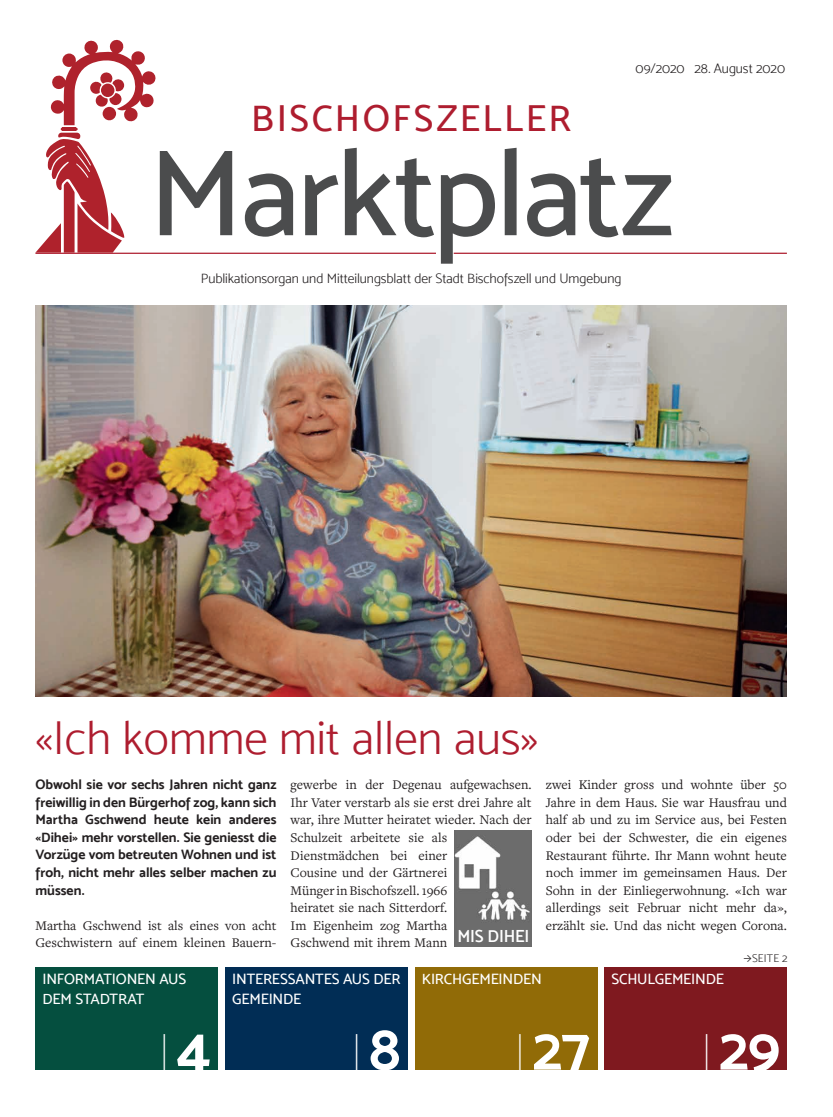
<style>
.page{position:relative;width:833px;height:1117px;background:#fff}
.page>*{position:absolute;margin:0;border:0;box-sizing:border-box;transform-origin:0 0}
.t1{font:123.75px "Mosk Medium 500";color:#4b4c4d}
.t2{font:61.25px "Mosk Bold 700";color:#fff}
.t3{font:52.25px "Mosk Thin 100";color:#fff;scale:.5 1}
.t4{font:47.5px "Mosk Light 300";color:#ae1d2f}
.t5{font:37.5px "Mosk Medium 500";letter-spacing:.065em;color:#ae1d2f}
.t6{font:17.5px "Mosk Semi Bold 600";letter-spacing:-.015em;color:#fff}
.t7{font:15px/20px "Mosk Medium 500";letter-spacing:-.01em;color:#fff}
.t8{font:13.75px/17.5px "Freight Text Pro";color:#231f20}
.t9{font:13.75px/17.5px "Mosk Bold 700";color:#231f20;text-align:justify}
.t10{font:13.75px "Mosk Light 300";letter-spacing:-.005em;color:#231f20}
.t11{font:11.25px "Mosk Light 300";letter-spacing:.02em;color:#231f20}
.s1{font-family:"Freight Text Pro"}
.s2{font-family:"Mosk Bold 700";font-size:61.25px}
.s3{font-family:"Mosk Thin 100";font-size:52.25px}
</style>
<div class="page">
<hr style="left:454px;top:252px;width:333px;height:2px;background:#ae1d2f">
<hr style="left:35px;top:252px;width:401px;height:2px;background:#ae1d2f">
<svg style="left:36px;top:40px;width:119px;height:212px"></svg>
<img style="left:35px;top:306px;width:751px;height:390px">
<div style="left:35px;top:966px;width:183px;height:103px;background:#054f3f"></div>
<div style="left:604px;top:966px;width:183px;height:103px;background:#7f191f"></div>
<div style="left:225px;top:966px;width:182px;height:103px;background:#012d55"></div>
<div style="left:415px;top:966px;width:182px;height:103px;background:#916b07"></div>
<img style="left:454px;top:830px;width:77px;height:116px">
<h3 class="t5" style="left:251px;top:96px;width:321px">BISCHOFSZELLER</h3>
<p class="t10" style="left:635px;top:60px;width:151px">09/2020 28. August 2020</p>
<h1 class="t1" style="left:149px;top:120px;width:526px">MARKTPLATZ</h1>
<p class="t10" style="left:201px;top:271px;width:422px">Publikationsorgan und Mitteilungsblatt der Stadt Bischofszell und Umgebung</p>
<h3 class="t4" style="left:35px;top:711px;width:504px">«Ich komme mit allen aus»</h3>
<p class="t9" style="left:35px;top:775px;width:242px">Obwohl sie vor sechs Jahren nicht ganz freiwillig in den Bürgerhof zog, kann sich Martha Gschwend heute kein anderes «Dihei» mehr vorstellen. Sie geniesst die Vorzüge vom betreuten Wohnen und ist froh, nicht mehr alles selber machen zu müssen.</p>
<p class="t8" style="left:35px;top:915px;width:242px">Martha Gschwend ist als eines von acht<br>Geschwistern auf einem kleinen Bauern-</p>
<p class="t8" style="left:291px;top:775px;width:242px">gewerbe in der Degenau aufgewachsen.<br>Ihr Vater verstarb als sie erst drei Jahre alt war, ihre Mutter heiratet wieder. Nach der<br>Schulzeit arbeitete sie als<br>Dienstmädchen bei einer<br>Cousine und der Gärtnerei<br>Münger in Bischofszell. 1966<br>heiratet sie nach Sitterdorf.<br>Im Eigenheim zog Martha<br>Gschwend mit ihrem Mann</p>
<p class="t8" style="left:546px;top:775px;width:242px;text-align:justify">zwei Kinder gross und wohnte über 50<br>Jahre in dem Haus. Sie war Hausfrau und half ab und zu im Service aus, bei Festen oder bei der Schwester, die ein eigenes Restaurant führte. Ihr Mann wohnt heute noch immer im gemeinsamen Haus. Der Sohn in der Einliegerwohnung. «Ich war allerdings seit Februar nicht mehr da», erzählt sie. Und das nicht wegen Corona.</p>
<p class="t6" style="left:457px;top:925px;width:73px">MIS DIHEI</p>
<p class="t7" style="left:43px;top:968px;width:145px">I NFORMATIONEN AUS<br>DEM STADTRAT</p>
<p class="t7" style="left:232px;top:968px;width:168px">I NTERESSANTES AUS DER</p>
<p class="t7" style="left:611px;top:968px;width:10px">SCHUL</p>
<p class="t7" style="left:654px;top:968px;width:38px">GEMEINDE</p>
<p class="t7" style="left:422px;top:968px;width:18px">KIRCH</p>
<p class="t7" style="left:462px;top:968px;width:38px">GEMEINDEN</p>
<p class="t7" style="left:232px;top:988px;width:38px">GEMEINDE</p>
<p class="t11" style="left:743px;top:951px;width:46px"><span class="s1">J</span>SEITE 2</p>
<h3 class="t3" style="left:161px;top:1021px;width:101px">i <span class="s2">4</span></h3>
<h3 class="t3" style="left:353px;top:1021px;width:95px">i <span class="s2">8</span></h3>
<h2 class="t2" style="left:517px;top:1011px;width:75px"><span class="s3">i</span> 27</h2>
<h2 class="t2" style="left:703px;top:1011px;width:78px"><span class="s3">i</span> 29</h2>
</div>
